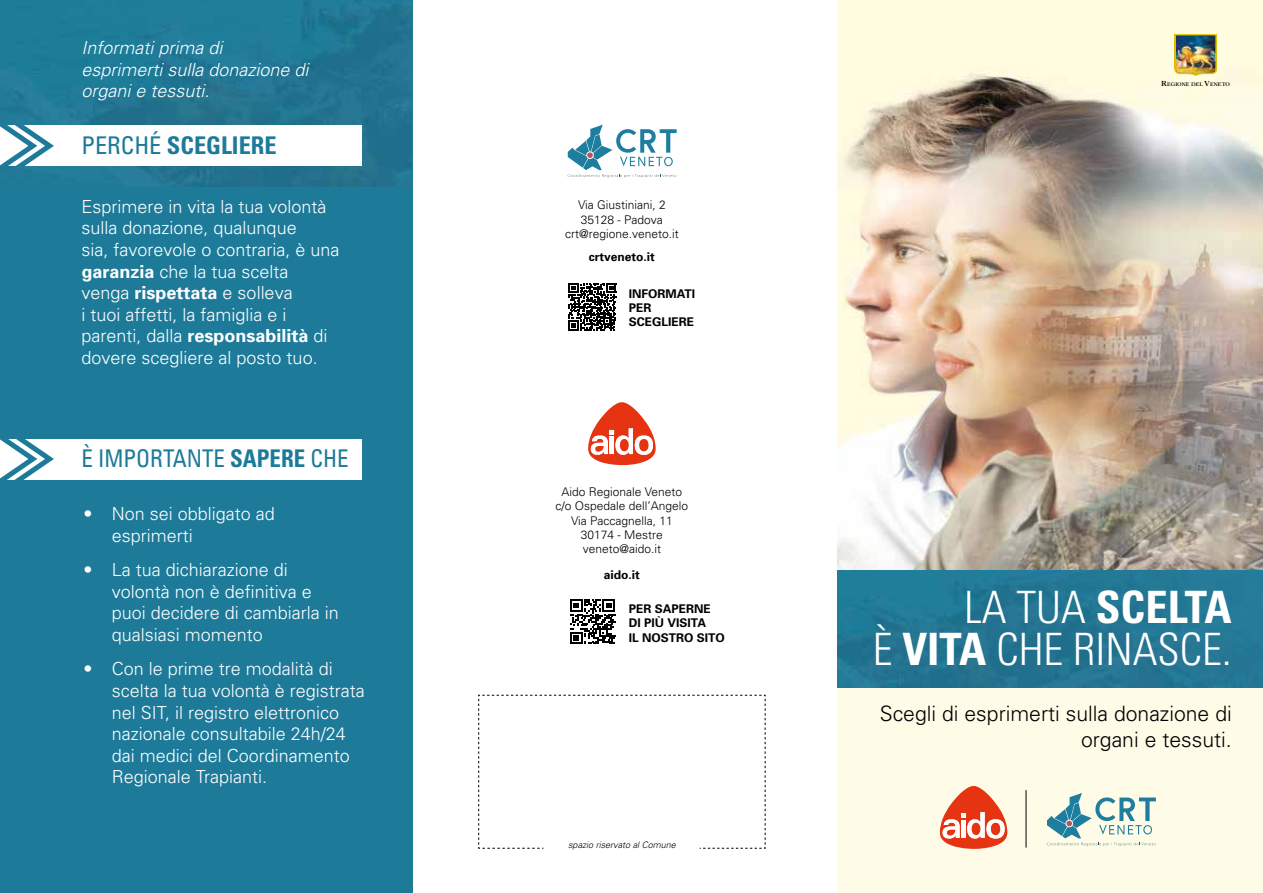
<style>
.page{position:relative;width:1263px;height:893px;background:#fff}
.page>*{position:absolute;margin:0;border:0;box-sizing:border-box;transform-origin:0 0}
.t1{font:300 condensed 44.55px/42.5px "Univers";color:#fff;text-align:right}
.t2{font:condensed 24.45px "Univers";color:#1d7a99;scale:.94 1}
.t3{font:700 condensed 24.45px "Univers";color:#1d7a99}
.t4{font:300 21.15px/25.3px "Univers";color:#000;text-align:right}
.t5{font:300 18px/21.6px "Univers";color:#fff}
.t6{font:italic 300 18px/21.6px "Univers";color:#fff}
.t7{font:300 12px/14.4px "Univers";color:#000;text-align:center}
.t8{font:700 12px/14.4px "Univers";color:#000}
.t9{font:italic 300 9px "Univers";color:#000}
.t10{font:700 5.1px "Horley Old Style MT Std";color:#000}
.s1{font-weight:400}
.s2{font-weight:700}
.s3{font-size:7.2px}
</style>
<div class="page">
<div style="left:0;top:0;width:412px;height:893px;background:#1d7a99"></div>
<img style="left:0;top:3px;width:412px;height:184px">
<div style="left:838px;top:641px;width:425px;height:252px;background:#fefbe7"></div>
<img style="left:838px;top:0;width:425px;height:570px">
<img style="left:1174px;top:35px;width:43px;height:41px">
<hr style="left:1174px;top:34px;width:43px;height:1px;background:#dfc000">
<hr style="left:1026px;top:790px;width:1px;height:58px;background:#000">
<svg style="left:1047px;top:793px;width:109px;height:53px"></svg>
<svg style="left:940px;top:786px;width:67px;height:62px"></svg>
<img style="left:838px;top:570px;width:425px;height:117px">
<div style="left:0;top:126px;width:362px;height:40px;background:#fff"></div>
<svg style="left:0;top:126px;width:54px;height:40px"></svg>
<div style="left:0;top:439px;width:362px;height:40px;background:#fff"></div>
<svg style="left:0;top:439px;width:54px;height:40px"></svg>
<svg style="left:478px;top:695px;width:288px;height:154px"></svg>
<svg style="left:588px;top:402px;width:68px;height:63px"></svg>
<svg style="left:568px;top:125px;width:109px;height:53px"></svg>
<svg style="left:568px;top:283px;width:49px;height:48px"></svg>
<svg style="left:569px;top:283px;width:47px;height:47px"></svg>
<svg style="left:570px;top:599px;width:45px;height:45px"></svg>
<p class="t6" style="left:82px;top:37px;width:229px">Informati prima di<br>esprimerti sulla donazione di organi e tessuti.</p>
<h2 class="t3" style="left:82px;top:130px;width:197px"><span class="s1">PERCHÉ</span> SCEGLIERE</h2>
<p class="t5" style="left:82px;top:196px;width:260px">Esprimere in vita la tua volontà sulla donazione, qualunque<br>sia, favorevole o contraria, è una <span class="s2">garanzia</span> che la tua scelta venga <span class="s2">rispettata</span> e solleva<br>i tuoi affetti, la famiglia e i parenti, dalla <span class="s2">responsabilità</span> di dovere scegliere al posto tuo.</p>
<h2 class="t2" style="left:82px;top:443px;width:286px">È IMPORTANTE <span class="s2">SAPERE</span> CHE</h2>
<p class="t5" style="left:112px;top:503px;width:165px;text-indent:-28px">• Non sei obbligato ad esprimerti</p>
<p class="t5" style="left:112px;top:559px;width:229px;text-indent:-28px">• La tua dichiarazione di volontà non è definitiva e puoi decidere di cambiarla in qualsiasi momento</p>
<p class="t5" style="left:112px;top:658px;width:255px;text-indent:-28px">• Con le prime tre modalità di scelta la tua volontà è registrata nel SIT, il registro elettronico nazionale consultabile 24h/24 dai medici del Coordinamento<br>Regionale Trapianti.</p>
<p class="t7" style="left:565px;top:198px;width:115px">Via Giustiniani, 2<br>35128 - Padova crt@regione.veneto.it</p>
<p class="t8" style="left:589px;top:250px;width:68px">crtveneto.it</p>
<p class="t8" style="left:629px;top:286px;width:68px">INFORMATI<br>PER<br>SCEGLIERE</p>
<p class="t7" style="left:555px;top:484px;width:134px">Aido Regionale Veneto c/o Ospedale dell’Angelo<br>Via Paccagnella, 11<br>30174 - Mestre veneto@aido.it</p>
<p class="t8" style="left:604px;top:568px;width:38px">aido.it</p>
<p class="t8" style="left:629px;top:601px;width:98px">PER SAPERNE<br>DI PIÙ VISITA<br>IL NOSTRO SITO</p>
<p class="t9" style="left:568px;top:839px;width:109px">spazio riservato al Comune</p>
<p class="t10" style="left:1161px;top:81px;width:70px"><span class="s3">R</span>EGIONE DEL <span class="s3">V</span>ENETO</p>
<h1 class="t1" style="left:873px;top:586px;width:361px">LA TUA <span class="s2">SCELTA<br></span>È <span class="s2">VITA</span> CHE RINASCE.</h1>
<p class="t4" style="left:880px;top:701px;width:354px">Scegli di esprimerti sulla donazione di organi e tessuti.</p>
</div>
